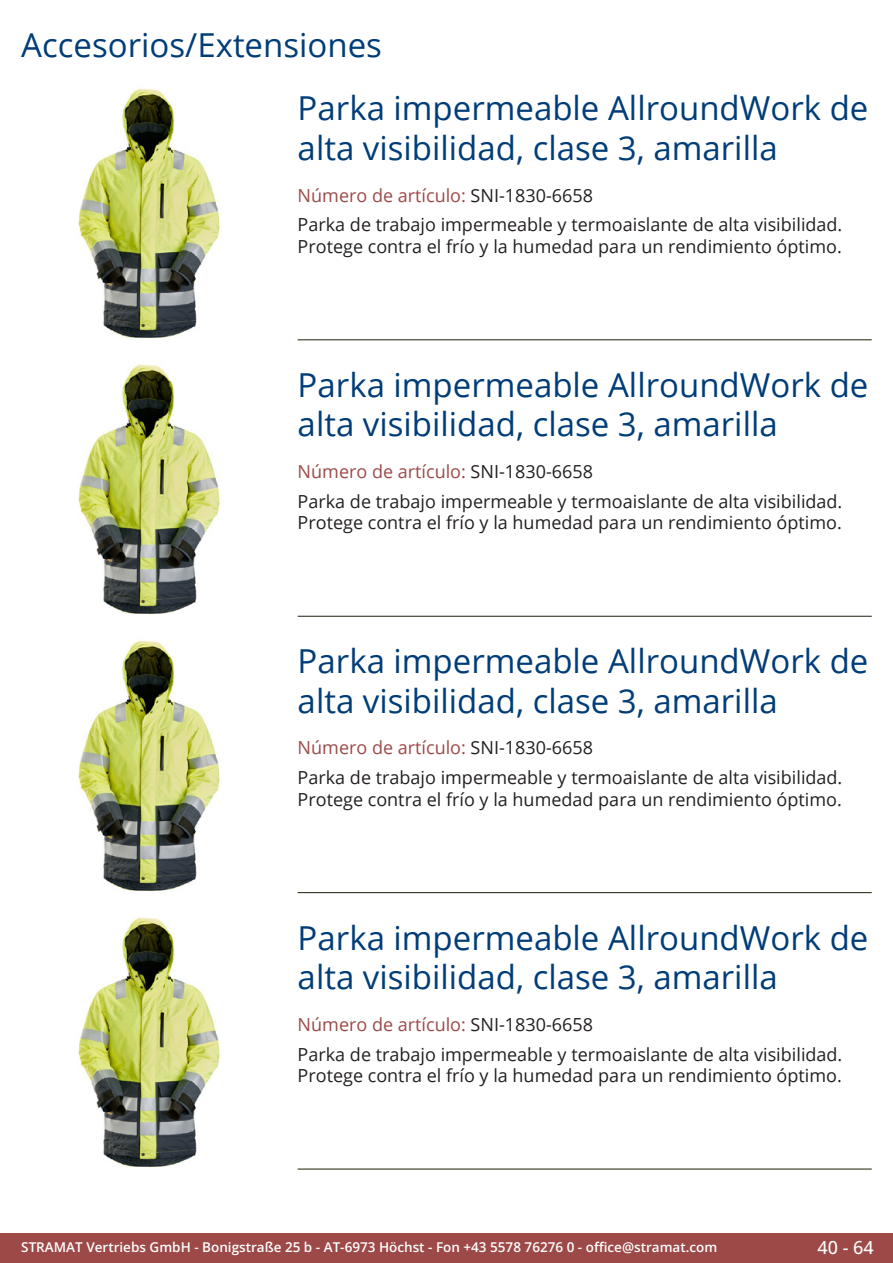
<style>
.page{position:relative;width:893px;height:1263px;background:#fff}
.page>*{position:absolute;margin:0;border:0;box-sizing:border-box;transform-origin:0 0}
.Produkttitel{font:33px/39.6px "Open Sans";color:#003d78}
.RastTitel{font:33px "Open Sans";color:#003d78}
.Beschreibung_Text{font:18px/21.6px "Open Sans";color:#231f20}
.TechDaten_Überschrif{font:18px "Open Sans";color:#9c4948}
.t1{font:500 18px "Open Sans";color:#fff}
.t2{font:600 13.5px "Open Sans";color:#fff}
.s1{color:#231f20}
</style>
<div class="page">
<div style="left:0;top:1233px;width:893px;height:30px;background:#9c4948"></div>
<hr style="left:298px;top:340px;width:574px;height:1px;background:#201d08">
<hr style="left:298px;top:616px;width:574px;height:1px;background:#201d08">
<hr style="left:298px;top:892px;width:574px;height:1px;background:#201d08">
<hr style="left:298px;top:1169px;width:574px;height:1px;background:#201d08">
<img style="left:78px;top:88px;width:142px;height:251px">
<img style="left:78px;top:364px;width:142px;height:251px">
<img style="left:78px;top:640px;width:142px;height:252px">
<img style="left:78px;top:917px;width:142px;height:251px">
<p class="RastTitel" style="left:21px;top:22px;width:362px">Accesorios/Extensiones</p>
<p class="Produkttitel" style="left:298px;top:88px;width:572px">Parka impermeable AllroundWork de alta visibilidad, clase 3, amarilla</p>
<p class="TechDaten_Überschrif" style="left:298px;top:183px;width:297px">Número de artículo: <span class="s1">SNI-1830-6658</span></p>
<p class="Beschreibung_Text" style="left:298px;top:214px;width:546px">Parka de trabajo impermeable y termoaislante de alta visibilidad.<br>Protege contra el frío y la humedad para un rendimiento óptimo.</p>
<p class="Produkttitel" style="left:298px;top:364px;width:572px">Parka impermeable AllroundWork de alta visibilidad, clase 3, amarilla</p>
<p class="TechDaten_Überschrif" style="left:298px;top:459px;width:297px">Número de artículo: <span class="s1">SNI-1830-6658</span></p>
<p class="Beschreibung_Text" style="left:298px;top:490px;width:546px">Parka de trabajo impermeable y termoaislante de alta visibilidad.<br>Protege contra el frío y la humedad para un rendimiento óptimo.</p>
<p class="Produkttitel" style="left:298px;top:640px;width:572px">Parka impermeable AllroundWork de alta visibilidad, clase 3, amarilla</p>
<p class="TechDaten_Überschrif" style="left:298px;top:735px;width:297px">Número de artículo: <span class="s1">SNI-1830-6658</span></p>
<p class="Beschreibung_Text" style="left:298px;top:766px;width:546px">Parka de trabajo impermeable y termoaislante de alta visibilidad.<br>Protege contra el frío y la humedad para un rendimiento óptimo.</p>
<p class="Produkttitel" style="left:298px;top:917px;width:572px">Parka impermeable AllroundWork de alta visibilidad, clase 3, amarilla</p>
<p class="TechDaten_Überschrif" style="left:298px;top:1012px;width:297px">Número de artículo: <span class="s1">SNI-1830-6658</span></p>
<p class="Beschreibung_Text" style="left:298px;top:1043px;width:546px">Parka de trabajo impermeable y termoaislante de alta visibilidad.<br>Protege contra el frío y la humedad para un rendimiento óptimo.</p>
<p class="t2" style="left:21px;top:1238px;width:698px">STRAMAT Vertriebs GmbH - Bonigstraße 25 b - AT-6973 Höchst - Fon +43 5578 76276 0 - office@stramat.com</p>
<p class="t1" style="left:817px;top:1234px;width:58px">40 - 64</p>
</div>
